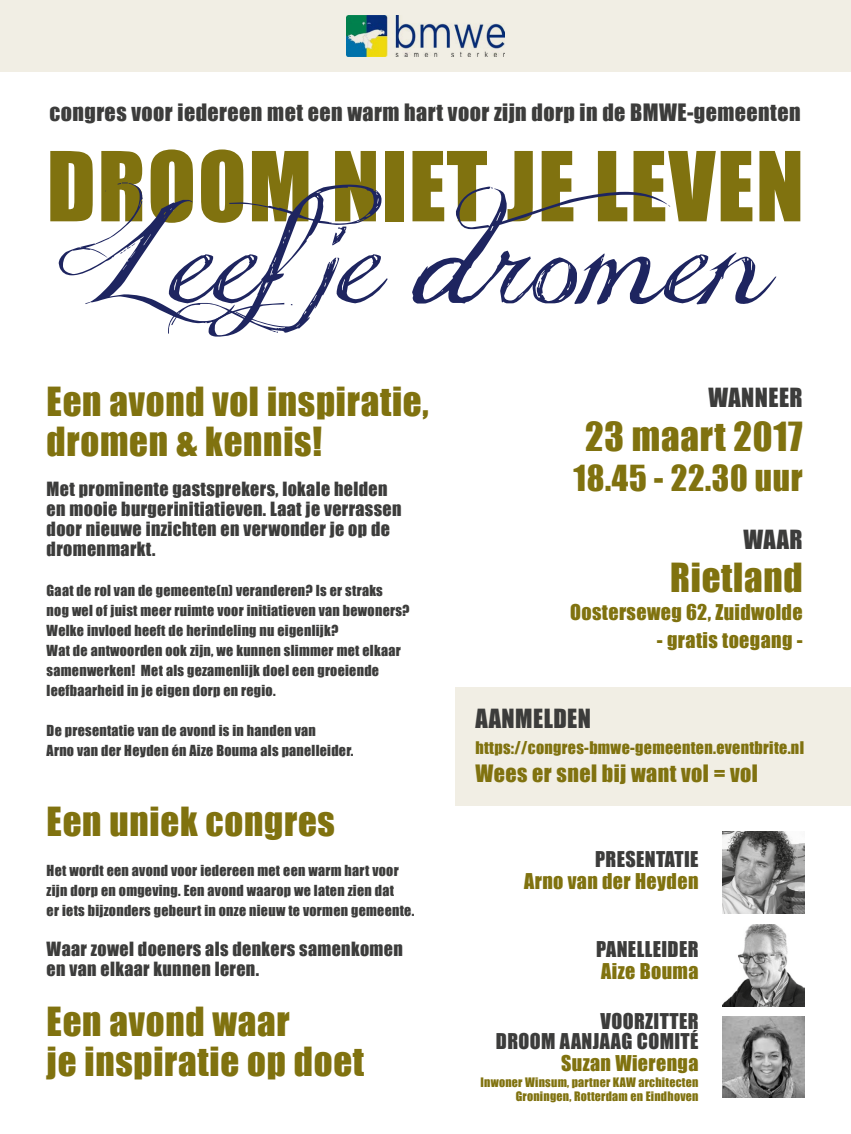
<style>
.page{position:relative;width:851px;height:1134px;background:#fff}
.page>*{position:absolute;margin:0;border:0;box-sizing:border-box;transform-origin:0 0}
.t1{font:134px "Jellyka Delicious Cake";color:#1e2560}
.t2{font:89px "Impact";letter-spacing:.02em;color:#80720f}
.t3{font:36.9px/40px "Impact";letter-spacing:.02em;color:#80720f}
.t4{font:33px "Impact";letter-spacing:.02em;color:#80720f}
.t5{font:24.2px "Impact";letter-spacing:.02em;color:#3c3c3b}
.t6{font:22px "Impact";letter-spacing:.02em;color:#3c3c3b}
.t7{font:22px "Impact";letter-spacing:.02em;color:#80720f}
.t8{font:20px "Impact";letter-spacing:.02em;color:#80720f}
.t9{font:20px/20px "Impact";letter-spacing:.02em;color:#3c3c3b;text-align:right}
.t10{font:18px/20px "Impact";letter-spacing:.02em;color:#3c3c3b}
.t11{font:16px "Impact";letter-spacing:.02em;color:#80720f}
.t12{font:14px/20px "Impact";letter-spacing:.02em;color:#3c3c3b}
.t13{font:12px/14px "Impact";letter-spacing:.02em;color:#80720f;text-align:right}
</style>
<div class="page">
<div style="left:0;top:0;width:850px;height:72px;background:#f1eee4"></div>
<img style="left:347px;top:16px;width:157px;height:40px">
<img style="left:722px;top:924px;width:82px;height:82px">
<img style="left:722px;top:832px;width:82px;height:82px">
<div style="left:456px;top:687px;width:394px;height:119px;background:#f1eee4"></div>
<img style="left:722px;top:1016px;width:82px;height:82px">
<h3 class="t6" style="left:49px;top:95px;width:752px">congres voor iedereen met een warm hart voor zijn dorp in de BMWE-gemeenten</h3>
<h2 class="t2" style="left:47px;top:117px;width:758px">DROOM NIET JE LEVEN</h2>
<h1 class="t1" style="left:78px;top:169px;width:699px">Leefje dromen</h1>
<h3 class="t3" style="left:47px;top:381px;width:383px">Een avond vol inspiratie, dromen &amp; kennis!</h3>
<p class="t10" style="left:47px;top:478px;width:356px">Met prominente gastsprekers, lokale helden en mooie burgerinitiatieven. Laat je verrassen door nieuwe inzichten en verwonder je op de dromenmarkt.</p>
<p class="t12" style="left:47px;top:580px;width:364px">Gaat de rol van de gemeente(n) veranderen? Is er straks<br>nog wel of juist meer ruimte voor initiatieven van bewoners?<br>Welke invloed heeft de herindeling nu eigenlijk?<br>Wat de antwoorden ook zijn, we kunnen slimmer met elkaar samenwerken! Met als gezamenlijk doel een groeiende leefbaarheid in je eigen dorp en regio.</p>
<p class="t12" style="left:47px;top:720px;width:308px">De presentatie van de avond is in handen van<br>Arno van der Heyden én Aize Bouma als panelleider.</p>
<h3 class="t3" style="left:47px;top:801px;width:290px">Een uniek congres</h3>
<p class="t12" style="left:47px;top:860px;width:369px">Het wordt een avond voor iedereen met een warm hart voor zijn dorp en omgeving. Een avond waarop we laten zien dat<br>er iets bijzonders gebeurt in onze nieuw te vormen gemeente.</p>
<p class="t10" style="left:47px;top:938px;width:357px">Waar zowel doeners als denkers samenkomen en van elkaar kunnen leren.</p>
<h3 class="t3" style="left:47px;top:1001px;width:319px">Een avond waar<br>je inspiratie op doet</h3>
<h3 class="t5" style="left:708px;top:379px;width:96px">WANNEER</h3>
<h3 class="t3" style="left:585px;top:416px;width:219px">23 maart 2017</h3>
<h3 class="t4" style="left:573px;top:452px;width:230px">18.45 - 22.30 uur</h3>
<h3 class="t5" style="left:743px;top:521px;width:61px">WAAR</h3>
<h3 class="t3" style="left:670px;top:557px;width:134px">Rietland</h3>
<h3 class="t8" style="left:570px;top:597px;width:234px">Oosterseweg 62, Zuidwolde</h3>
<h3 class="t8" style="left:657px;top:625px;width:147px">- gratis toegang -</h3>
<h3 class="t5" style="left:475px;top:699px;width:117px">AANMELDEN</h3>
<p class="t11" style="left:475px;top:735px;width:330px">https://congres-bmwe-gemeenten.eventbrite.nl</p>
<h3 class="t7" style="left:475px;top:756px;width:284px">Wees er snel bij want vol = vol</h3>
<h3 class="t9" style="left:595px;top:849px;width:105px">PRESENTATIE</h3>
<h3 class="t8" style="left:524px;top:866px;width:176px">Arno van der Heyden</h3>
<h3 class="t9" style="left:596px;top:939px;width:104px">PANELLEIDER</h3>
<h3 class="t8" style="left:601px;top:956px;width:99px">Aize Bouma</h3>
<h3 class="t9" style="left:496px;top:1011px;width:204px">VOORZITTER<br>DROOM AANJAAG COMITÉ</h3>
<h3 class="t8" style="left:561px;top:1048px;width:139px">Suzan Wierenga</h3>
<p class="t13" style="left:480px;top:1075px;width:219px">Inwoner Winsum, partner KAW architecten<br>Groningen, Rotterdam en Eindhoven</p>
</div>
